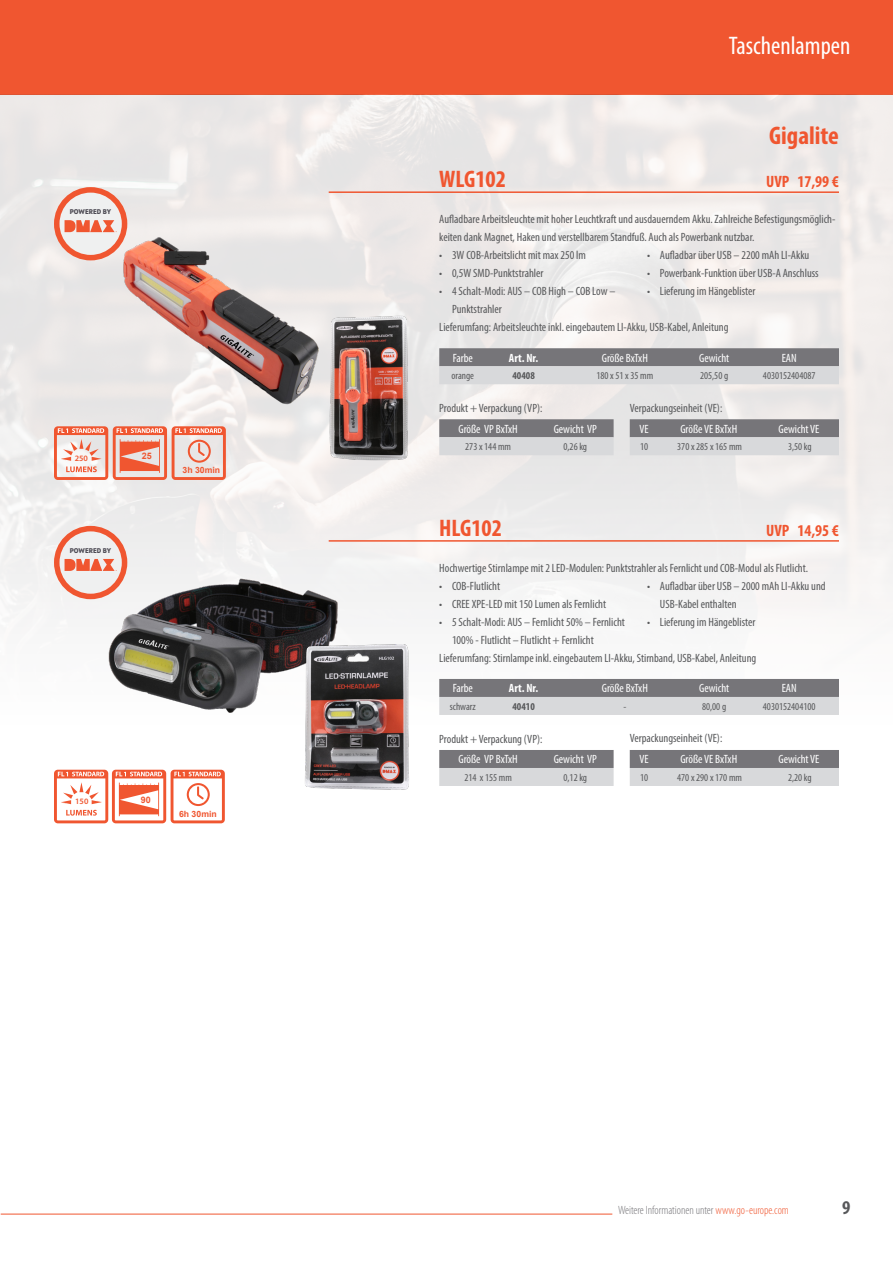
<style>
.page{position:relative;width:893px;height:1263px;background:#fff}
.page>*{position:absolute;margin:0;border:0;box-sizing:border-box;transform-origin:0 0}
.t1{font:condensed 28.5px "Myriad Pro";color:#fff}
.t2{font:condensed 25.5px "Myriad Pro";color:#fff}
.t3{font:700 condensed 25.5px "Myriad Pro";color:#f05630}
.t4{font:700 condensed 24px "Myriad Pro";color:#f05630}
.t5{font:700 condensed 19.5px "Myriad Pro";color:#57585a}
.t6{font:700 condensed 16.5px "Myriad Pro";color:#f05630}
.t7{font:condensed 12px/18px "Myriad Pro";color:#57585a}
.t8{font:condensed 12px "Myriad Pro";color:#fff}
.t9{font:300 condensed 12px "Myriad Pro";color:#767579}
.t10{font:700 condensed 12px "Myriad Pro";color:#fff}
.t11{font:condensed 10.5px "Myriad Pro";color:#57585a}
.t12{font:700 condensed 10.5px "Myriad Pro";color:#57585a}
.t13{font:700 9px "Arial";color:#f05630}
.t14{font:700 8.55px "Arial";color:#f05630}
.t15{font:600 8.25px "Myriad Pro";color:#f05630}
.t16{font:800 6.9px "Squad";color:#4c4a53}
.s1{color:#f0562f}
</style>
<div class="page">
<div style="left:0;top:0;width:893px;height:95px;background:#f05630"></div>
<hr style="left:1px;top:1214px;width:611px;height:1px;background:#f05630">
<img style="left:0;top:94px;width:893px;height:585px">
<img style="left:102px;top:224px;width:230px;height:185px">
<div style="left:328px;top:141px;width:81px;height:43px;background:#e8e5e5"></div>
<hr style="left:329px;top:191px;width:510px;height:2px;background:#f05630">
<svg style="left:439px;top:348px;width:400px;height:36px;background:#a7a7aa"></svg>
<svg style="left:439px;top:419px;width:400px;height:36px;background:#aaaaad"></svg>
<img style="left:315px;top:304px;width:109px;height:173px">
<img style="left:89px;top:565px;width:264px;height:148px">
<img style="left:328px;top:489px;width:81px;height:44px">
<hr style="left:329px;top:540px;width:510px;height:2px;background:#f05630">
<svg style="left:439px;top:679px;width:400px;height:36px;background:#a7a7aa"></svg>
<svg style="left:439px;top:750px;width:400px;height:36px;background:#aaaaad"></svg>
<img style="left:296px;top:628px;width:125px;height:162px">
<svg style="left:54px;top:426px;width:172px;height:54px;background:#edb2a3"></svg>
<svg style="left:54px;top:770px;width:171px;height:53px"></svg>
<div style="left:57px;top:529px;width:68px;height:67px;background:#eff0f0;border-radius:50%"></div>
<div style="left:54px;top:526px;width:73px;height:73px;border:6px solid #f05630;border-radius:50%"></div>
<svg style="left:65px;top:559px;width:52px;height:12px"></svg>
<div style="left:57px;top:190px;width:68px;height:68px;background:#eff0f0;border-radius:50%"></div>
<div style="left:54px;top:187px;width:73px;height:73px;border:6px solid #f05630;border-radius:50%"></div>
<svg style="left:65px;top:220px;width:52px;height:12px"></svg>
<p class="t16" style="left:70px;top:207px;width:43px">POWERED BY</p>
<p class="t15" style="left:75px;top:453px;width:15px">250</p>
<p class="t13" style="left:142px;top:450px;width:11px">25</p>
<p class="t16" style="left:70px;top:546px;width:43px">POWERED BY</p>
<p class="t14" style="left:183px;top:464px;width:39px">3h 30min</p>
<p class="t15" style="left:75px;top:796px;width:15px">150</p>
<p class="t13" style="left:141px;top:793px;width:11px">90</p>
<p class="t14" style="left:179px;top:808px;width:39px">6h 30min</p>
<h1 class="t1" style="left:662px;top:27px;width:141px">Aktenvernichter</h1>
<h2 class="t2" style="left:729px;top:30px;width:123px">Taschenlampen</h2>
<h2 class="t3" style="left:769px;top:120px;width:71px">Gigalite</h2>
<h3 class="t4" style="left:439px;top:164px;width:68px">WLG102</h3>
<h3 class="t6" style="left:766px;top:171px;width:74px">UVP 17,99 €</h3>
<p class="t7" style="left:439px;top:210px;width:398px">Aufladbare Arbeitsleuchte mit hoher Leuchtkraft und ausdauerndem Akku. Zahlreiche Befestigungsmöglich&shy;keiten dank Magnet, Haken und verstellbarem Standfuß. Auch als Powerbank nutzbar.</p>
<p class="t7" style="left:439px;top:246px;width:148px">• 3W COB-Arbeitslicht mit max 250 lm</p>
<p class="t7" style="left:439px;top:264px;width:106px">• 0,5W SMD-Punktstrahler</p>
<p class="t7" style="left:452px;top:282px;width:165px;text-indent:-13px">• 4 Schalt-Modi: AUS – COB High – COB Low –<br>Punktstrahler</p>
<p class="t7" style="left:647px;top:246px;width:164px">• Aufladbar über USB – 2200 mAh LI-Akku</p>
<p class="t7" style="left:647px;top:264px;width:173px">• Powerbank-Funktion über USB-A Anschluss</p>
<p class="t7" style="left:647px;top:282px;width:110px">• Lieferung im Hängeblister</p>
<p class="t7" style="left:439px;top:318px;width:291px">Lieferumfang: Arbeitsleuchte inkl. eingebautem LI-Akku, USB-Kabel, Anleitung</p>
<p class="t8" style="left:453px;top:350px;width:22px">Farbe</p>
<p class="t10" style="left:509px;top:350px;width:31px">Art. Nr.</p>
<p class="t8" style="left:602px;top:350px;width:48px">Größe BxTxH</p>
<p class="t8" style="left:699px;top:350px;width:32px">Gewicht</p>
<p class="t8" style="left:782px;top:350px;width:17px">EAN</p>
<p class="t11" style="left:451px;top:369px;width:24px">orange</p>
<p class="t12" style="left:512px;top:369px;width:24px">40408</p>
<p class="t11" style="left:596px;top:369px;width:58px">180 x 51 x 35 mm</p>
<p class="t11" style="left:700px;top:369px;width:30px">205,50 g</p>
<p class="t11" style="left:763px;top:369px;width:54px">4030152404087</p>
<p class="t7" style="left:439px;top:399px;width:105px">Produkt + Verpackung (VP):</p>
<p class="t7" style="left:630px;top:398px;width:94px">Verpackungseinheit (VE):</p>
<p class="t8" style="left:458px;top:422px;width:61px">Größe VP BxTxH</p>
<p class="t8" style="left:554px;top:422px;width:45px">Gewicht VP</p>
<p class="t8" style="left:640px;top:422px;width:11px">VE</p>
<p class="t8" style="left:680px;top:422px;width:58px">Größe VE BxTxH</p>
<p class="t8" style="left:778px;top:422px;width:42px">Gewicht VE</p>
<p class="t11" style="left:465px;top:440px;width:47px">273 x 144 mm</p>
<p class="t11" style="left:564px;top:440px;width:25px">0,26 kg</p>
<p class="t11" style="left:640px;top:440px;width:10px">10</p>
<p class="t11" style="left:677px;top:440px;width:66px">370 x 285 x 165 mm</p>
<p class="t11" style="left:788px;top:440px;width:25px">3,50 kg</p>
<h3 class="t4" style="left:439px;top:513px;width:64px">HLG102</h3>
<h3 class="t6" style="left:766px;top:520px;width:74px">UVP 14,95 €</h3>
<p class="t7" style="left:439px;top:559px;width:370px">Hochwertige Stirnlampe mit 2 LED-Modulen: Punktstrahler als Fernlicht und COB-Modul als Flutlicht.</p>
<p class="t7" style="left:439px;top:577px;width:62px">• COB-Flutlicht</p>
<p class="t7" style="left:439px;top:595px;width:168px">• CREE XPE-LED mit 150 Lumen als Fernlicht</p>
<p class="t7" style="left:452px;top:613px;width:174px;text-indent:-13px">• 5 Schalt-Modi: AUS – Fernlicht 50% – Fernlicht<br>100% - Flutlicht – Flutlicht + Fernlicht</p>
<p class="t7" style="left:660px;top:577px;width:167px;text-indent:-13px">• Aufladbar über USB – 2000 mAh LI-Akku und<br>USB-Kabel enthalten</p>
<p class="t7" style="left:647px;top:613px;width:110px">• Lieferung im Hängeblister</p>
<p class="t7" style="left:439px;top:649px;width:319px">Lieferumfang: Stirnlampe inkl. eingebautem LI-Akku, Stirnband, USB-Kabel, Anleitung</p>
<p class="t8" style="left:453px;top:681px;width:22px">Farbe</p>
<p class="t10" style="left:509px;top:681px;width:31px">Art. Nr.</p>
<p class="t8" style="left:602px;top:681px;width:48px">Größe BxTxH</p>
<p class="t8" style="left:699px;top:681px;width:32px">Gewicht</p>
<p class="t8" style="left:782px;top:681px;width:17px">EAN</p>
<p class="t11" style="left:450px;top:700px;width:28px">schwarz</p>
<p class="t12" style="left:512px;top:700px;width:24px">40410</p>
<p class="t11" style="left:623px;top:700px;width:4px">-</p>
<p class="t11" style="left:702px;top:700px;width:26px">80,00 g</p>
<p class="t11" style="left:763px;top:700px;width:54px">4030152404100</p>
<p class="t7" style="left:439px;top:730px;width:105px">Produkt + Verpackung (VP):</p>
<p class="t7" style="left:630px;top:729px;width:94px">Verpackungseinheit (VE):</p>
<p class="t8" style="left:458px;top:752px;width:61px">Größe VP BxTxH</p>
<p class="t8" style="left:554px;top:752px;width:45px">Gewicht VP</p>
<p class="t8" style="left:640px;top:752px;width:11px">VE</p>
<p class="t8" style="left:680px;top:752px;width:58px">Größe VE BxTxH</p>
<p class="t8" style="left:778px;top:752px;width:42px">Gewicht VE</p>
<p class="t11" style="left:464px;top:771px;width:49px">214 x 155 mm</p>
<p class="t11" style="left:564px;top:771px;width:25px">0,12 kg</p>
<p class="t11" style="left:640px;top:771px;width:10px">10</p>
<p class="t11" style="left:677px;top:771px;width:66px">470 x 290 x 170 mm</p>
<p class="t11" style="left:788px;top:771px;width:25px">2,20 kg</p>
<p class="t9" style="left:618px;top:1204px;width:172px">Weitere Informationen unter <span class="s1">www.go-europe.com</span></p>
<h3 class="t5" style="left:842px;top:1195px;width:10px">9</h3>
</div>
